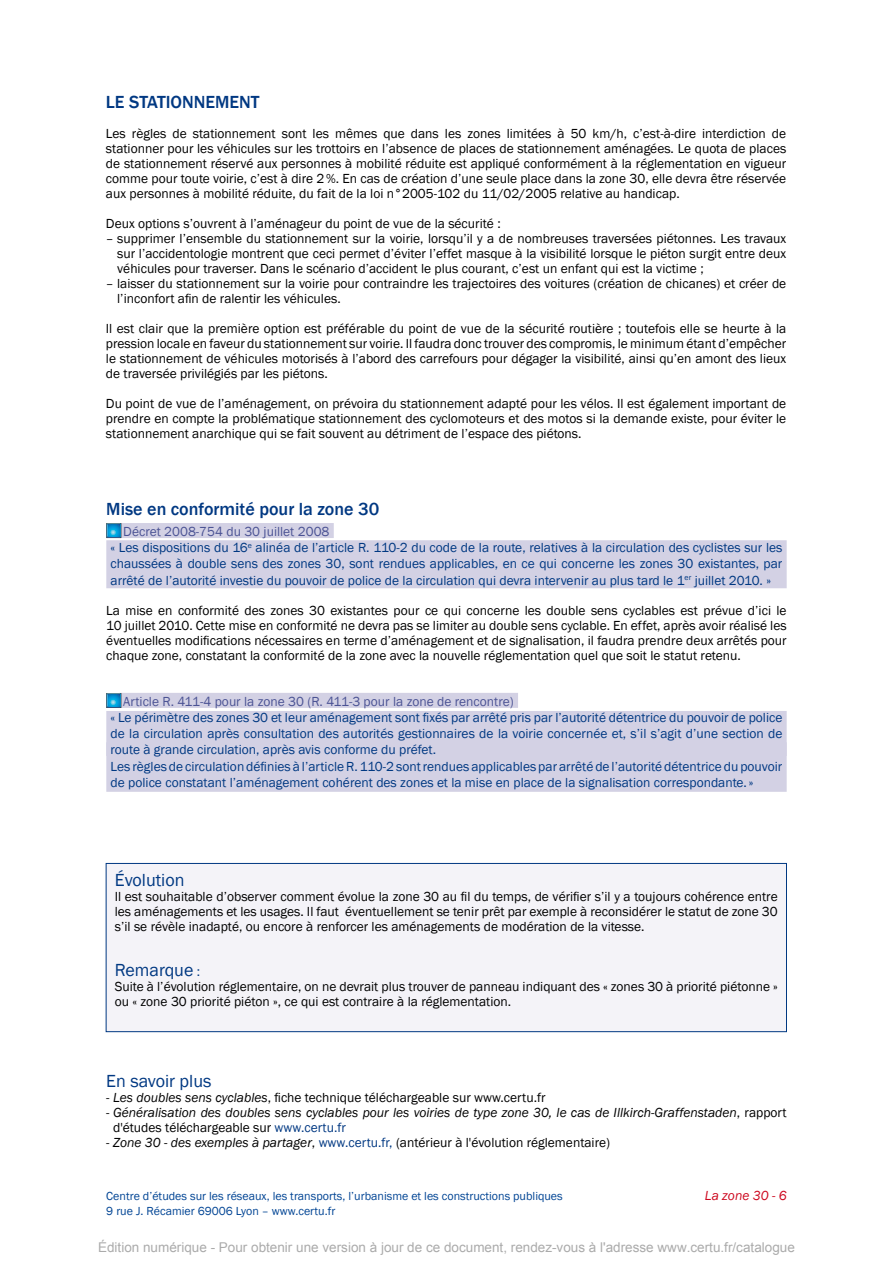
<style>
.page{position:relative;width:893px;height:1263px;background:#fff}
.page>*{position:absolute;margin:0;border:0;box-sizing:border-box;transform-origin:0 0}
.Titre1{font:500 18px "Franklin Gothic";color:#003882}
.Titre1-2{font:18px "Franklin Gothic";color:#003882}
.t1{font:13.5px/15px "Franklin Gothic";color:#000;text-align:justify}
.filets_article{font:13.5px/16.2px "Franklin Gothic";color:#003882;text-align:justify}
.t2{font:italic 13.5px/15px "Franklin Gothic";color:#000}
.t3{font:13.5px "Arial";color:#ababab}
.filets_nom_article{font:13.5px "Franklin Gothic";color:#4b5394}
.t4{font:italic 13.5px "Franklin Gothic";color:#cd071e}
.t5{font:12px/14.4px "Franklin Gothic";color:#004494}
.s1{font-size:13.5px}
.s2{font-style:italic}
.s3{font-style:normal}
.s4{font-style:normal;color:#003882}
.s5{color:#003882}
</style>
<div class="page">
<div style="left:106px;top:863px;width:680px;height:169px;background:#f4f3f8"></div>
<div style="left:106px;top:863px;width:681px;height:169px;border:1px solid #003882"></div>
<div style="left:119px;top:523px;width:215px;height:15px;background:#d3d1e4"></div>
<div style="left:106px;top:540px;width:681px;height:48px;background:#d3d1e4"></div>
<div style="left:119px;top:693px;width:399px;height:15px;background:#d3d1e4"></div>
<div style="left:106px;top:711px;width:681px;height:45px;background:#d3d1e4"></div>
<div style="left:106px;top:742px;width:681px;height:50px;background:#d3d1e4"></div>
<svg style="left:106px;top:693px;width:16px;height:15px"></svg>
<svg style="left:106px;top:523px;width:16px;height:16px"></svg>
<p class="Titre1" style="left:106px;top:91px;width:155px">LE STATIONNEMENT</p>
<p class="t1" style="left:106px;top:127px;width:682px">Les règles de stationnement sont les mêmes que dans les zones limitées à 50 km/h, c’est-à-dire interdiction de stationner pour les véhicules sur les trottoirs en l’absence de places de stationnement aménagées. Le quota de places de stationnement réservé aux personnes à mobilité réduite est appliqué conformément à la réglementation en vigueur comme pour toute voirie, c’est à dire 2%. En cas de création d’une seule place dans la zone 30, elle devra être réservée aux personnes à mobilité réduite, du fait de la loi n°2005-102 du 11/02/2005 relative au handicap.</p>
<p class="t1" style="left:106px;top:217px;width:396px">Deux options s’ouvrent à l’aménageur du point de vue de la sécurité :</p>
<p class="t1" style="left:117px;top:232px;width:671px;text-indent:-11px">– supprimer l’ensemble du stationnement sur la voirie, lorsqu’il y a de nombreuses traversées piétonnes. Les travaux sur l’accidentologie montrent que ceci permet d’éviter l’effet masque à la visibilité lorsque le piéton surgit entre deux véhicules pour traverser. Dans le scénario d’accident le plus courant, c’est un enfant qui est la victime ;</p>
<p class="t1" style="left:117px;top:277px;width:671px;text-indent:-11px">– laisser du stationnement sur la voirie pour contraindre les trajectoires des voitures (création de chicanes) et créer de l’inconfort afin de ralentir les véhicules.</p>
<p class="t1" style="left:106px;top:322px;width:682px">Il est clair que la première option est préférable du point de vue de la sécurité routière ; toutefois elle se heurte à la pression locale en faveur du stationnement sur voirie. Il faudra donc trouver des compromis, le minimum étant d’empêcher le stationnement de véhicules motorisés à l’abord des carrefours pour dégager la visibilité, ainsi qu’en amont des lieux de traversée privilégiés par les piétons.</p>
<p class="t1" style="left:106px;top:397px;width:682px">Du point de vue de l’aménagement, on prévoira du stationnement adapté pour les vélos. Il est également important de prendre en compte la problématique stationnement des cyclomoteurs et des motos si la demande existe, pour éviter le stationnement anarchique qui se fait souvent au détriment de l’espace des piétons.</p>
<p class="Titre1" style="left:106px;top:498px;width:274px">Mise en conformité pour la zone 30</p>
<p class="filets_nom_article" style="left:123px;top:523px;width:208px">Décret 2008-754 du 30 juillet 2008</p>
<p class="filets_article" style="left:111px;top:540px;width:673px">« Les dispositions du 16<sup>e</sup> alinéa de l’article R. 110-2 du code de la route, relatives à la circulation des cyclistes sur les chaussées à double sens des zones 30, sont rendues applicables, en ce qui concerne les zones 30 existantes, par arrêté de l’autorité investie du pouvoir de police de la circulation qui devra intervenir au plus tard le 1<sup>er</sup> juillet 2010. »</p>
<p class="t1" style="left:106px;top:603px;width:682px">La mise en conformité des zones 30 existantes pour ce qui concerne les double sens cyclables est prévue d’ici le 10 juillet 2010. Cette mise en conformité ne devra pas se limiter au double sens cyclable. En effet, après avoir réalisé les éventuelles modifications nécessaires en terme d’aménagement et de signalisation, il faudra prendre deux arrêtés pour chaque zone, constatant la conformité de la zone avec la nouvelle réglementation quel que soit le statut retenu.</p>
<p class="filets_nom_article" style="left:123px;top:693px;width:392px">Article R. 411-4 pour la zone 30 (R. 411-3 pour la zone de rencontre)</p>
<p class="filets_article" style="left:111px;top:710px;width:673px">« Le périmètre des zones 30 et leur aménagement sont fixés par arrêté pris par l’autorité détentrice du pouvoir de police de la circulation après consultation des autorités gestionnaires de la voirie concernée et, s’il s’agit d’une section de route à grande circulation, après avis conforme du préfet.</p>
<p class="filets_article" style="left:111px;top:758px;width:673px">Les règles de circulation définies à l’article R. 110-2 sont rendues applicables par arrêté de l’autorité détentrice du pouvoir de police constatant l’aménagement cohérent des zones et la mise en place de la signalisation correspondante.»</p>
<p class="Titre1-2" style="left:115px;top:869px;width:71px">Évolution</p>
<p class="t1" style="left:115px;top:890px;width:664px">Il est souhaitable d’observer comment évolue la zone 30 au fil du temps, de vérifier s’il y a toujours cohérence entre les aménagements et les usages. Il faut éventuellement se tenir prêt par exemple à reconsidérer le statut de zone 30 s’il se révèle inadapté, ou encore à renforcer les aménagements de modération de la vitesse.</p>
<p class="Titre1-2" style="left:115px;top:959px;width:87px">Remarque <span class="s1">:</span></p>
<p class="t1" style="left:115px;top:980px;width:664px">Suite à l’évolution réglementaire, on ne devrait plus trouver de panneau indiquant des « zones 30 à priorité piétonne » ou « zone 30 priorité piéton », ce qui est contraire à la réglementation.</p>
<p class="Titre1-2" style="left:106px;top:1070px;width:107px">En savoir plus</p>
<p class="t1" style="left:106px;top:1090px;width:441px">- <span class="s2">Les doubles sens cyclables</span>, fiche technique téléchargeable sur www.certu.fr</p>
<p class="t2" style="left:113px;top:1105px;width:675px;text-indent:-7px"><span class="s3">-</span> Généralisation des doubles sens cyclables pour les voiries de type zone 30, le cas de Illkirch-Graffenstaden<span class="s3">, rapport d'études téléchargeable sur</span> <span class="s4">www.certu.fr</span></p>
<p class="t1" style="left:106px;top:1135px;width:505px">- <span class="s2">Zone 30 - des exemples à partager</span>, <span class="s5">www.certu.fr,</span> (antérieur à l'évolution réglementaire)</p>
<p class="t4" style="left:705px;top:1187px;width:83px">La zone 30 - 6</p>
<p class="t5" style="left:106px;top:1189px;width:458px">Centre d’études sur les réseaux, les transports, l’urbanisme et les constructions publiques<br>9 rue J. Récamier 69006 Lyon – www.certu.fr</p>
<p class="t3" style="left:98px;top:1238px;width:698px">Édition numérique - Pour obtenir une version à jour de ce document, rendez-vous à l'adresse www.certu.fr/catalogue</p>
</div>
